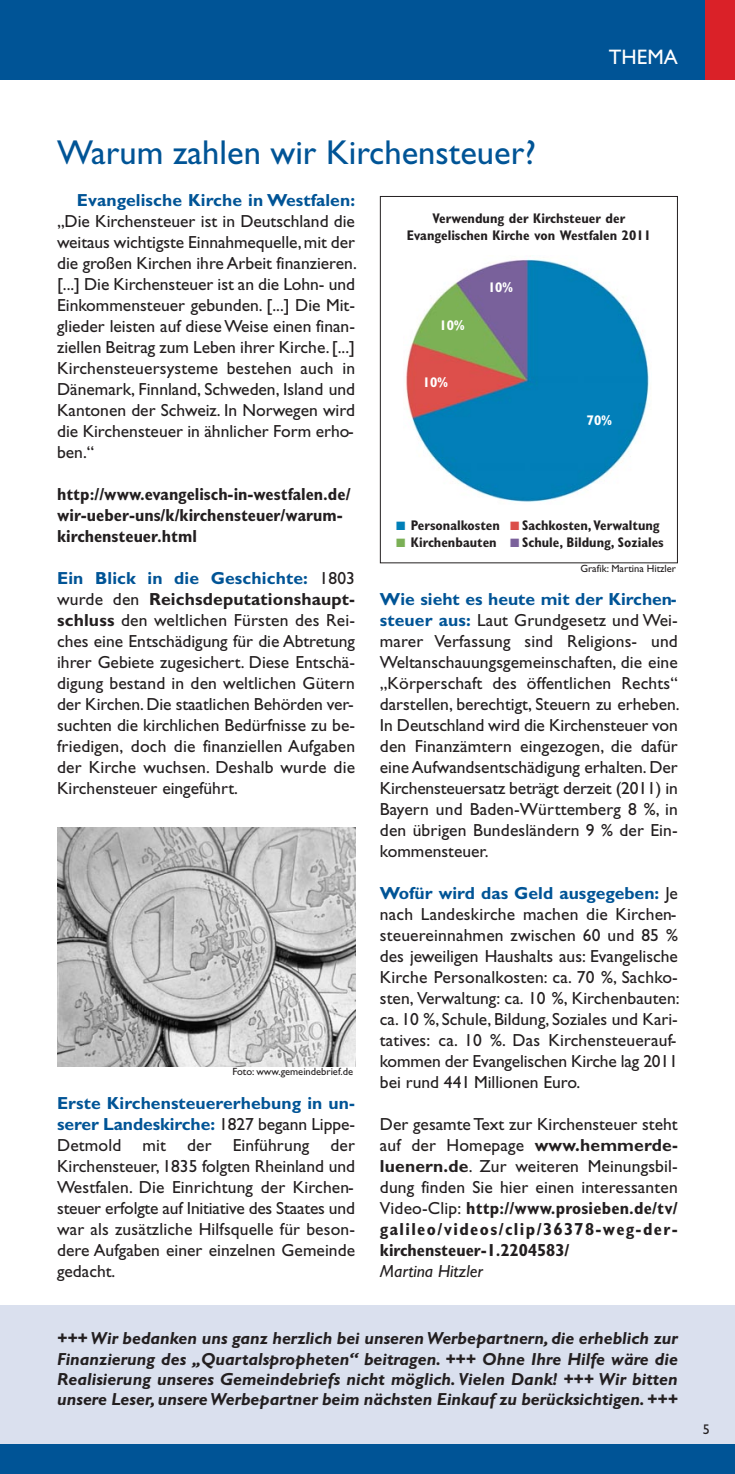
<style>
.page{position:relative;width:735px;height:1474px;background:#fff}
.page>*{position:absolute;margin:0;border:0;box-sizing:border-box;transform-origin:0 0}
.t1{font:34.65px "Gill Sans";color:#005496}
.t2{font:21px "Gill Sans";color:#fff}
.t3{font:17.5px/21px "Gill Sans";color:#231f20}
.t4{font:italic 700 17.5px/20.1px "Gill Sans";color:#231f20;text-align:justify}
.t5{font:700 condensed 17.5px/21px "Gill Sans";color:#231f20}
.t6{font:700 17.5px "Gill Sans";letter-spacing:.005em;color:#005496}
.t7{font:italic 17.5px "Gill Sans";color:#231f20}
.t8{font:700 condensed 14px/16.6px "Gill Sans";color:#231f20;text-align:center}
.t9{font:700 condensed 14px "Gill Sans";color:#fff}
.t10{font:14px "Gill Sans";color:#231f20}
.t11{font:10.5px "Gill Sans";color:#231f20}
.s1{font-weight:700;color:#005496}
.s2{font-weight:700}
.s3{font-family:"European Pi Three";font-weight:400;font-stretch:normal;color:#007fb8}
.s4{font-family:"European Pi Three";font-weight:400;font-stretch:normal;color:#db4e49}
.s5{font-family:"European Pi Three";font-weight:400;font-stretch:normal;color:#7bb056}
.s6{font-family:"European Pi Three";font-weight:400;font-stretch:normal;color:#7a619b}
.s7{font-weight:700;font-stretch:condensed}
</style>
<div class="page">
<div style="left:0;top:1305px;width:734px;height:144px;background:#dae0ee"></div>
<div style="left:0;top:0;width:734px;height:79px;background:#005496"></div>
<div style="left:704px;top:0;width:30px;height:79px;background:#da2128"></div>
<div style="left:0;top:1444px;width:734px;height:29px;background:#005496"></div>
<img style="left:57px;top:827px;width:298px;height:239px">
<img style="left:406px;top:259px;width:243px;height:243px">
<div style="left:379px;top:196px;width:298px;height:367px;border:1px solid #231f20"></div>
<p class="t2" style="left:608px;top:50px;width:70px">THEMA</p>
<h1 class="t1" style="left:57px;top:140px;width:480px">Warum zahlen wir Kirchensteuer?</h1>
<p class="t6" style="left:77px;top:194px;width:279px">Evangelische Kirche in Westfalen:</p>
<p class="t3" style="left:57px;top:212px;width:301px">„Die Kirchensteuer ist in Deutschland die weitaus wichtigste Einnahmequelle, mit der die großen Kirchen ihre Arbeit finanzieren. [...] Die Kirchensteuer ist an die Lohn- und Einkommensteuer gebunden. [...] Die Mit&shy;glieder leisten auf diese Weise einen finan&shy;ziellen Beitrag zum Leben ihrer Kirche. [...] Kirchensteuersysteme bestehen auch in Dänemark, Finnland, Schweden, Island und Kantonen der Schweiz. In Norwegen wird die Kirchensteuer in ähnlicher Form erho&shy;ben.“</p>
<p class="t5" style="left:57px;top:485px;width:295px">http://www.evangelisch-in-westfalen.de/ wir-ueber-uns/k/kirchensteuer/warum&shy;kirchensteuer.html</p>
<p class="t3" style="left:57px;top:569px;width:299px;text-align:justify"><span class="s1">Ein Blick in die Geschichte:</span> 1803 wurde den <span class="s2">Reichsdeputationshaupt&shy;schluss</span> den weltlichen Fürsten des Rei&shy;ches eine Entschädigung für die Abtretung ihrer Gebiete zugesichert. Diese Entschä&shy;digung bestand in den weltlichen Gütern der Kirchen. Die staatlichen Behörden ver&shy;suchten die kirchlichen Bedürfnisse zu be&shy;friedigen, doch die finanziellen Aufgaben der Kirche wuchsen. Deshalb wurde die Kirchensteuer eingeführt.</p>
<p class="t11" style="left:232px;top:1067px;width:122px">Foto: www.gemeindebrief.de</p>
<p class="t3" style="left:57px;top:1094px;width:299px;text-align:justify"><span class="s1">Erste Kirchensteuererhebung in un&shy;serer Landeskirche:</span> 1827 begann Lippe-Detmold mit der Einführung der Kirchensteuer, 1835 folgten Rheinland und Westfalen. Die Einrichtung der Kirchen&shy;steuer erfolgte auf Initiative des Staates und war als zusätzliche Hilfsquelle für beson&shy;dere Aufgaben einer einzelnen Gemeinde gedacht.</p>
<p class="t8" style="left:406px;top:211px;width:246px">Verwendung der Kirchsteuer der<br>Evangelischen Kirche von Westfalen 2011</p>
<p class="t9" style="left:487px;top:282px;width:26px">10%</p>
<p class="t9" style="left:439px;top:320px;width:26px">10%</p>
<p class="t9" style="left:423px;top:378px;width:26px">10%</p>
<p class="t9" style="left:586px;top:415px;width:26px">70%</p>
<p class="t8" style="left:396px;top:518px;width:265px"><span class="s3">-</span> Personalkosten <span class="s4">-</span> Sachkosten, Verwaltung</p>
<p class="t8" style="left:396px;top:535px;width:269px"><span class="s5">-</span> Kirchenbauten <span class="s6">-</span> Schule, Bildung, Soziales</p>
<p class="t11" style="left:580px;top:565px;width:97px">Grafik: Martina Hitzler</p>
<p class="t3" style="left:379px;top:590px;width:301px"><span class="s1">Wie sieht es heute mit der Kirchen&shy;steuer aus:</span> Laut Grundgesetz und Wei&shy;marer Verfassung sind Religions- und Weltanschauungsgemeinschaften, die eine „Körperschaft des öffentlichen Rechts“ darstellen, berechtigt, Steuern zu erheben.<br>In Deutschland wird die Kirchensteuer von den Finanzämtern eingezogen, die dafür eine Aufwandsentschädigung erhalten. Der Kirchensteuersatz beträgt derzeit (2011) in Bayern und Baden-Württemberg 8 %, in den übrigen Bundesländern 9 % der Ein&shy;kommensteuer.</p>
<p class="t3" style="left:379px;top:884px;width:301px"><span class="s1">Wofür wird das Geld ausgegeben:</span> Je nach Landeskirche machen die Kirchen&shy;steuereinnahmen zwischen 60 und 85 % des jeweiligen Haushalts aus: Evangelische Kirche Personalkosten: ca. 70 %, Sachko&shy;sten, Verwaltung: ca. 10 %, Kirchenbauten: ca. 10 %, Schule, Bildung, Soziales und Kari&shy;tatives: ca. 10 %. Das Kirchensteuerauf&shy;kommen der Evangelischen Kirche lag 2011 bei rund 441 Millionen Euro.</p>
<p class="t3" style="left:379px;top:1115px;width:299px;text-align:justify">Der gesamte Text zur Kirchensteuer steht auf der Homepage <span class="s2">www.hemmerde&shy;luenern.de</span>. Zur weiteren Meinungsbil&shy;dung finden Sie hier einen interessanten Video-Clip: <span class="s7">http://www.prosieben.de/tv/ galileo/videos/clip/36378-weg-der&shy;kirchensteuer-1.2204583/</span></p>
<p class="t7" style="left:379px;top:1265px;width:104px">Martina Hitzler</p>
<p class="t4" style="left:57px;top:1330px;width:622px">+++ Wir bedanken uns ganz herzlich bei unseren Werbepartnern, die erheblich zur Finanzierung des „Quartalspropheten“ beitragen. +++ Ohne Ihre Hilfe wäre die Realisierung unseres Gemeindebriefs nicht möglich. Vielen Dank! +++ Wir bitten unsere Leser, unsere Werbepartner beim nächsten Einkauf zu berücksichtigen. +++</p>
<p class="t10" style="left:702px;top:1424px;width:8px">5</p>
</div>
